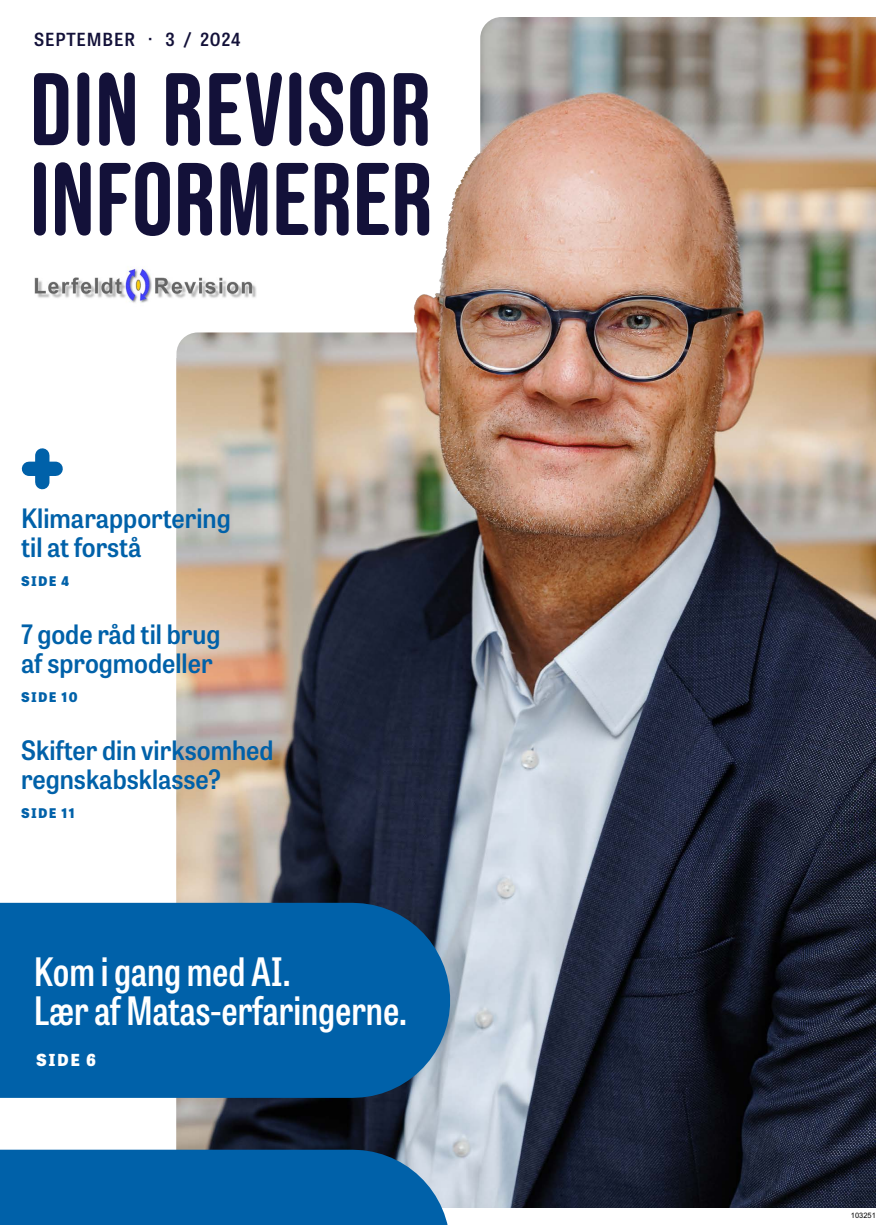
<style>
.page{position:relative;width:893px;height:1225px;background:#fff}
.page>*{position:absolute;margin:0;border:0;box-sizing:border-box;transform-origin:0 0}
.t1{font:600 39px/39px "Tablet Gothic Condensed";color:#fff}
.t2{font:26.55px/29.2px "Tablet Gothic Narrow Sb";color:#0061a9}
.t3{font:18px "Tablet Gothic Narrow Sb";letter-spacing:.05em;color:#131139}
.t4{font:800 16.5px "Tablet Gothic";color:#fff}
.t5{font:800 13.35px "Tablet Gothic";letter-spacing:.1em;color:#0061a9}
.t6{font:7.5px "Arial";color:#000}
</style>
<div class="page">
<div style="left:353px;top:1208px;width:95px;height:17px;background:#0061a9"></div>
<svg style="left:34px;top:73px;width:34px;height:72px"></svg>
<div style="left:77px;top:72px;width:12px;height:74px;background:#131139;border-radius:6px"></div>
<svg style="left:99px;top:72px;width:36px;height:74px"></svg>
<svg style="left:209px;top:72px;width:73px;height:74px"></svg>
<div style="left:289px;top:72px;width:12px;height:74px;background:#131139;border-radius:6px"></div>
<svg style="left:309px;top:72px;width:34px;height:74px"></svg>
<svg style="left:350px;top:72px;width:35px;height:74px"></svg>
<div style="left:34px;top:162px;width:12px;height:73px;background:#131139;border-radius:6px"></div>
<svg style="left:55px;top:162px;width:36px;height:73px"></svg>
<svg style="left:100px;top:162px;width:70px;height:74px"></svg>
<svg style="left:220px;top:162px;width:47px;height:73px"></svg>
<svg style="left:276px;top:163px;width:32px;height:72px"></svg>
<svg style="left:357px;top:163px;width:32px;height:72px"></svg>
<svg style="left:178px;top:163px;width:34px;height:72px"></svg>
<svg style="left:166px;top:73px;width:34px;height:73px"></svg>
<svg style="left:394px;top:73px;width:34px;height:73px"></svg>
<svg style="left:395px;top:163px;width:5px;height:72px"></svg>
<svg style="left:315px;top:163px;width:34px;height:72px"></svg>
<img style="left:480px;top:17px;width:396px;height:274px">
<img style="left:400px;top:121px;width:145px;height:170px">
<img style="left:497px;top:291px;width:379px;height:41px">
<img style="left:400px;top:264px;width:97px;height:68px">
<img style="left:176px;top:332px;width:700px;height:876px">
<div style="left:0;top:903px;width:353px;height:195px;background:#0061a9"></div>
<div style="left:0;top:1149px;width:353px;height:76px;background:#0061a9"></div>
<div style="left:35px;top:455px;width:14px;height:27px;background:#0061a9"></div>
<div style="left:29px;top:461px;width:27px;height:15px;background:#0061a9"></div>
<img style="left:34px;top:269px;width:223px;height:34px">
<p class="t3" style="left:34px;top:27px;width:208px">SEPTEMBER · 3 / 2024</p>
<p class="t2" style="left:21px;top:502px;width:211px">Klimarapportering til at forstå</p>
<p class="t5" style="left:21px;top:571px;width:50px">SIDE 4</p>
<p class="t2" style="left:21px;top:618px;width:201px">7 gode råd til brug af sprogmodeller</p>
<p class="t5" style="left:21px;top:687px;width:58px">SIDE 10</p>
<p class="t2" style="left:21px;top:735px;width:254px">Skifter din virksomhed regnskabsklasse?</p>
<p class="t5" style="left:21px;top:803px;width:55px">SIDE 11</p>
<h1 class="t1" style="left:34px;top:951px;width:375px">Kom i gang med AI.<br>Lær af Matas-erfaringerne.</h1>
<p class="t4" style="left:36px;top:1048px;width:62px">SIDE 6</p>
<p class="t6" style="left:851px;top:1210px;width:27px">103251</p>
</div>
